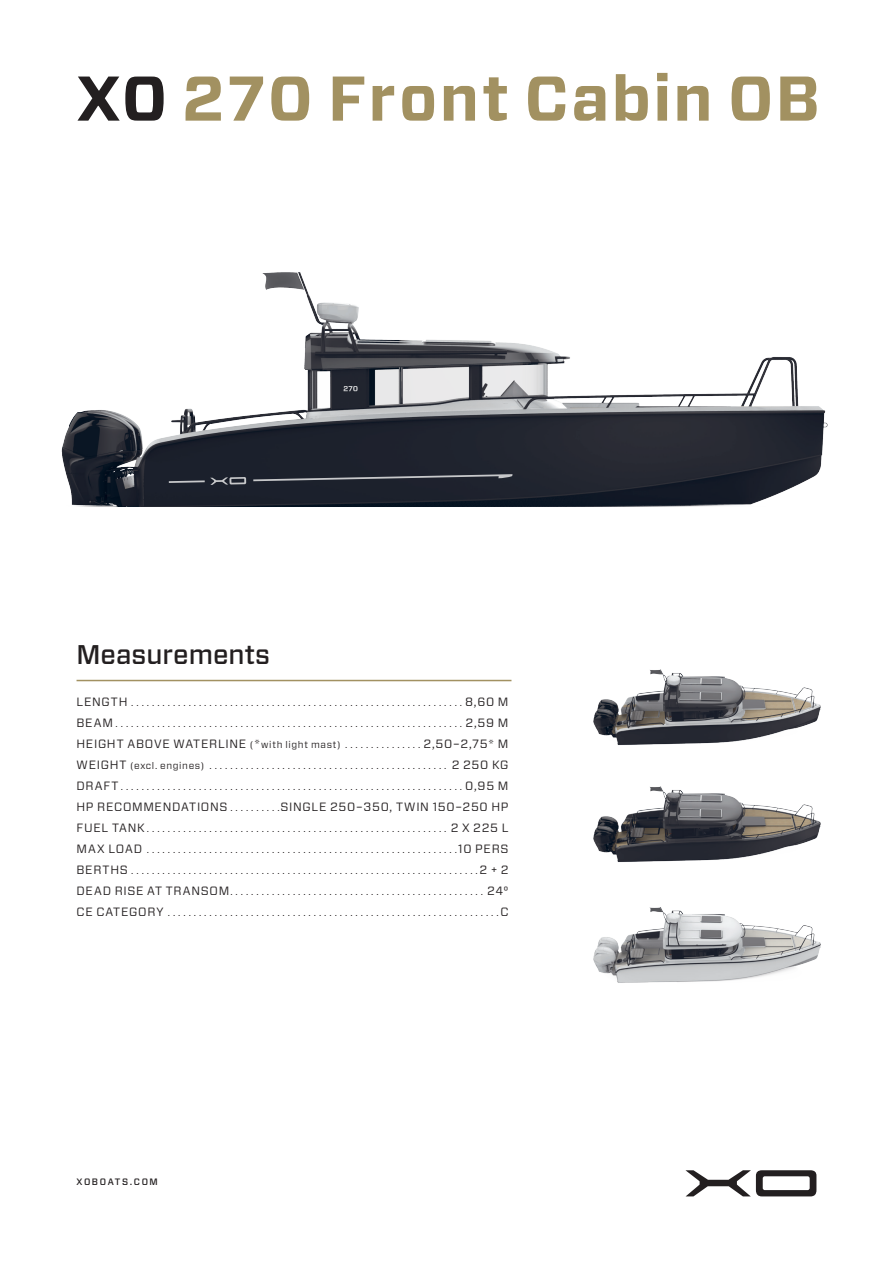
<style>
.page{position:relative;width:893px;height:1263px;background:#fff}
.page>*{position:absolute;margin:0;border:0;box-sizing:border-box;transform-origin:0 0}
.t1{font:700 63px "Forza";letter-spacing:.035em;color:#a29161}
.t2{font:500 27px "Forza";color:#231f20}
.t3{font:12px "Forza";letter-spacing:.055em;color:#231f20}
.t4{font:9.75px/21px "Forza";letter-spacing:.065em;color:#231f20}
.t5{font:500 9.3px "Forza";letter-spacing:.17em;color:#231f20}
.s1{color:#231f20}
.s2{font-size:12px}
.s3{font-size:9.75px}
</style>
<div class="page">
<img style="left:61px;top:272px;width:767px;height:410px">
<img style="left:561px;top:620px;width:267px;height:117px">
<img style="left:593px;top:737px;width:228px;height:117px">
<img style="left:593px;top:854px;width:228px;height:129px">
<svg style="left:169px;top:474px;width:343px;height:11px;background:#3a3e47"></svg>
<svg style="left:344px;top:386px;width:14px;height:5px"></svg>
<svg style="left:685px;top:1170px;width:131px;height:26px"></svg>
<hr style="left:77px;top:680px;width:434px;height:1px;background:#a29161">
<h1 class="t1" style="left:77px;top:57px;width:745px"><span class="s1">XO</span> 270 Front Cabin OB</h1>
<h2 class="t2" style="left:77px;top:636px;width:195px">Measurements</h2>
<p class="t4" style="left:77px;top:692px;width:434px"><span class="s2">LENGTH</span> . . . . . . . . . . . . . . . . . . . . . . . . . . . . . . . . . . . . . . . . . . . . . . . . . . . . . . . . . . . . . . . . <span class="s2">8,60 M<br>BEAM</span> . . . . . . . . . . . . . . . . . . . . . . . . . . . . . . . . . . . . . . . . . . . . . . . . . . . . . . . . . . . . . . . . . . . <span class="s2">2,59 M</span></p>
<p class="t3" style="left:77px;top:735px;width:434px">HEIGHT ABOVE WATERLINE <span class="s3">(</span>*<span class="s3">with light mast) . . . . . . . . . . . . . . .</span> 2,50–2,75* M</p>
<p class="t4" style="left:77px;top:755px;width:434px"><span class="s2">WEIGHT</span> (excl. engines) . . . . . . . . . . . . . . . . . . . . . . . . . . . . . . . . . . . . . . . . . . . . . . <span class="s2">2 250 KG<br>DRAFT</span> . . . . . . . . . . . . . . . . . . . . . . . . . . . . . . . . . . . . . . . . . . . . . . . . . . . . . . . . . . . . . . . . . . <span class="s2">0,95 M</span></p>
<p class="t3" style="left:77px;top:798px;width:433px">HP RECOMMENDATIONS <span class="s3">. . . . . . . . . .</span> SINGLE 250–350, TWIN 150–250 HP</p>
<p class="t4" style="left:77px;top:818px;width:434px;text-align:justify"><span class="s2">FUEL TANK</span> . . . . . . . . . . . . . . . . . . . . . . . . . . . . . . . . . . . . . . . . . . . . . . . . . . . . . . . . . . <span class="s2">2 X 225 L MAX LOAD</span> . . . . . . . . . . . . . . . . . . . . . . . . . . . . . . . . . . . . . . . . . . . . . . . . . . . . . . . . . . . <span class="s2">10 PERS BERTHS</span> . . . . . . . . . . . . . . . . . . . . . . . . . . . . . . . . . . . . . . . . . . . . . . . . . . . . . . . . . . . . . . . . . . <span class="s2">2 + 2<br>DEAD RISE AT TRANSOM</span> . . . . . . . . . . . . . . . . . . . . . . . . . . . . . . . . . . . . . . . . . . . . . . . . . <span class="s2">24° CE CATEGORY</span> . . . . . . . . . . . . . . . . . . . . . . . . . . . . . . . . . . . . . . . . . . . . . . . . . . . . . . . . . . . . . . . <span class="s2">C</span></p>
<p class="t5" style="left:77px;top:1175px;width:83px">XOBOATS.COM</p>
</div>
